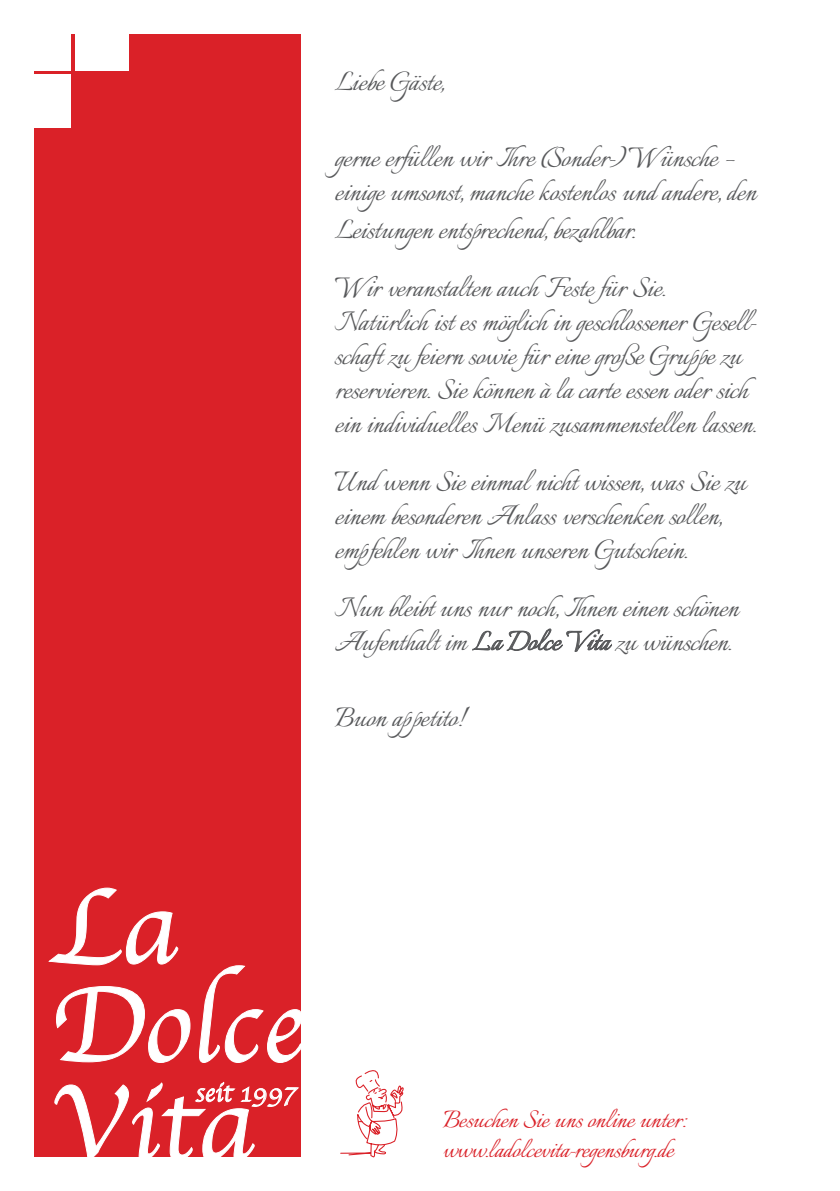
<style>
.page{position:relative;width:840px;height:1191px;background:#fff}
.page>*{position:absolute;margin:0;border:0;box-sizing:border-box;transform-origin:0 0}
.t1{font:34px/34px "Italianno";letter-spacing:-.005em;color:#57585a}
.t2{font:30px/30px "Italianno";letter-spacing:-.005em;color:#da2128}
.t3{font:27.2px "Apple Chancery";color:#fff}
.s1{font-style:italic}
.s2{font-size:30px}
</style>
<div class="page">
<svg style="left:472px;top:628px;width:139px;height:24px"></svg>
<svg style="left:340px;top:1070px;width:64px;height:87px"></svg>
<div style="left:34px;top:34px;width:266px;height:1123px;background:#da2128"></div>
<svg style="left:48px;top:887px;width:253px;height:176px"></svg>
<svg style="left:54px;top:1081px;width:245px;height:76px"></svg>
<div style="left:17px;top:17px;width:53px;height:53px;background:#fff"></div>
<div style="left:75px;top:17px;width:53px;height:53px;background:#fff"></div>
<div style="left:17px;top:74px;width:53px;height:54px;background:#fff"></div>
<p class="t1" style="left:334px;top:67px;width:118px">Liebe Gäste<span class="s1">,</span></p>
<p class="t1" style="left:334px;top:143px;width:422px">gerne erfüllen wir Ihre <span class="s2">(</span>Sonder-<span class="s2">)</span>Wünsche – einige umsonst, manche kostenlos und andere, den</p>
<p class="t1" style="left:334px;top:203px;width:333px;line-height:58px">Leistungen entsprechend, bezahlbar.<br>Wir veranstalten auch Feste für Sie.</p>
<p class="t1" style="left:334px;top:307px;width:424px">Natürlich ist es möglich in geschlossener Gesell&shy;schaft zu feiern sowie für eine große Gruppe zu reservieren. Sie können à la carte essen oder sich ein individuelles Menü zusammenstellen lassen.</p>
<p class="t1" style="left:334px;top:467px;width:413px">Und wenn Sie einmal nicht wissen, was Sie zu einem besonderen Anlass verschenken sollen, empfehlen wir Ihnen unseren Gutschein.</p>
<p class="t1" style="left:334px;top:593px;width:405px">Nun bleibt uns nur noch, Ihnen einen schönen<br>Aufenthalt im La Dolce Vita zu wünschen.</p>
<p class="t1" style="left:334px;top:703px;width:132px">Buon appetito!</p>
<p class="t3" style="left:195px;top:1071px;width:103px">seit 1997</p>
<p class="t2" style="left:442px;top:1106px;width:245px">Besuchen Sie uns online unter: www.ladolcevita-regensburg.de</p>
</div>
